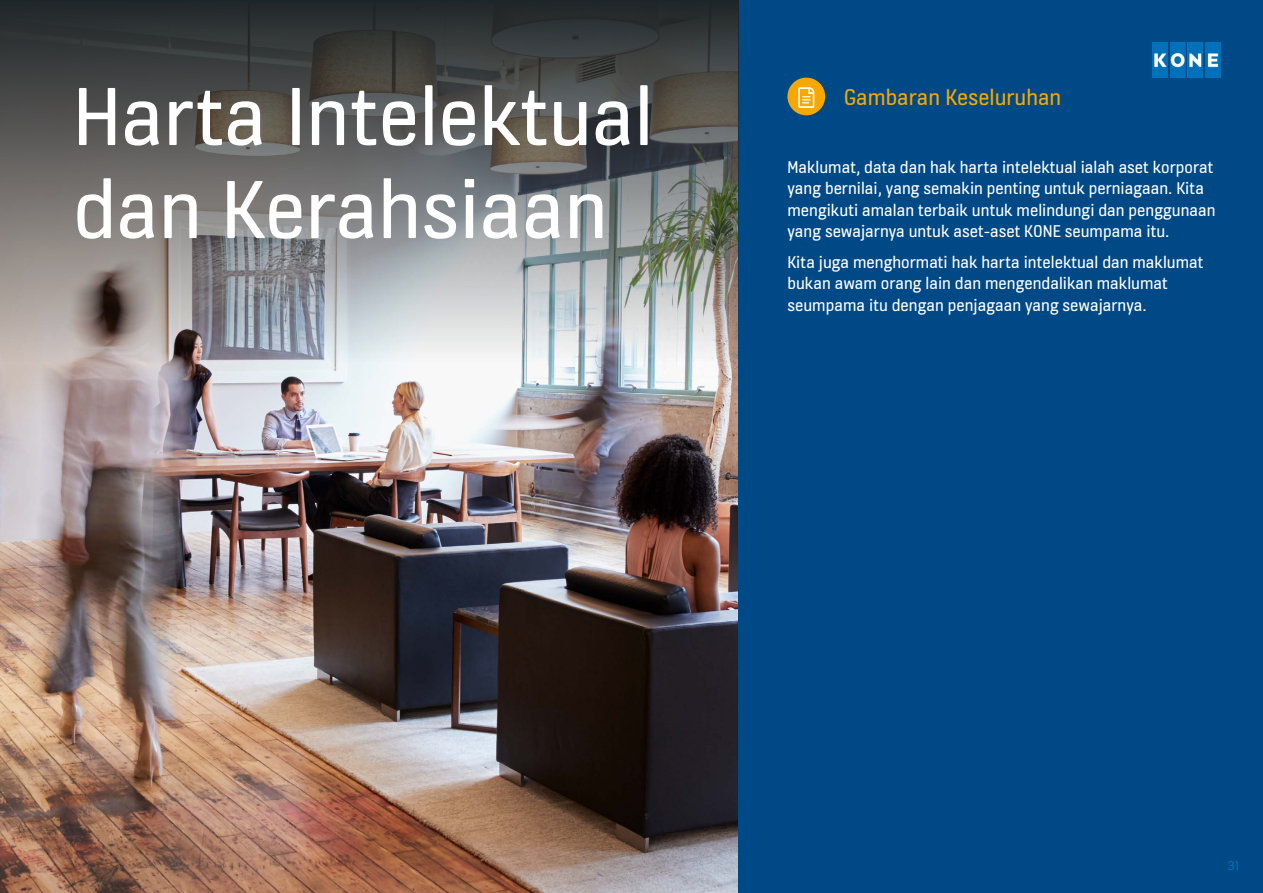
<style>
.page{position:relative;width:1263px;height:893px;background:#fff}
.page>*{position:absolute;margin:0;border:0;box-sizing:border-box;transform-origin:0 0}
.t1{font:88.5px/93px "KONE Information";color:#fff}
.t2{font:24px "KONE Information";color:#f6a800}
.t3{font:18px/21.6px "KONE Information";color:#fff}
.t4{font:13.5px "KONE Information";color:#0071b9}
</style>
<div class="page">
<img style="left:0;top:363px;width:738px;height:530px">
<div style="left:738px;top:0;width:525px;height:893px;background:#004987"></div>
<img style="left:0;top:0;width:738px;height:363px">
<img style="left:1152px;top:43px;width:68px;height:34px">
<div style="left:787px;top:78px;width:38px;height:37px;background:#f6a800;border-radius:50%"></div>
<svg style="left:798px;top:87px;width:16px;height:21px"></svg>
<h1 class="t1" style="left:73px;top:75px;width:582px">Harta Intelektual dan Kerahsiaan</h1>
<h2 class="t2" style="left:844px;top:80px;width:219px">Gambaran Keseluruhan</h2>
<p class="t3" style="left:787px;top:157px;width:430px">Maklumat, data dan hak harta intelektual ialah aset korporat yang bernilai, yang semakin penting untuk perniagaan. Kita mengikuti amalan terbaik untuk melindungi dan penggunaan yang sewajarnya untuk aset-aset KONE seumpama itu.</p>
<p class="t3" style="left:787px;top:252px;width:418px">Kita juga menghormati hak harta intelektual dan maklumat bukan awam orang lain dan mengendalikan maklumat seumpama itu dengan penjagaan yang sewajarnya.</p>
<p class="t4" style="left:1228px;top:856px;width:13px">31</p>
</div>
